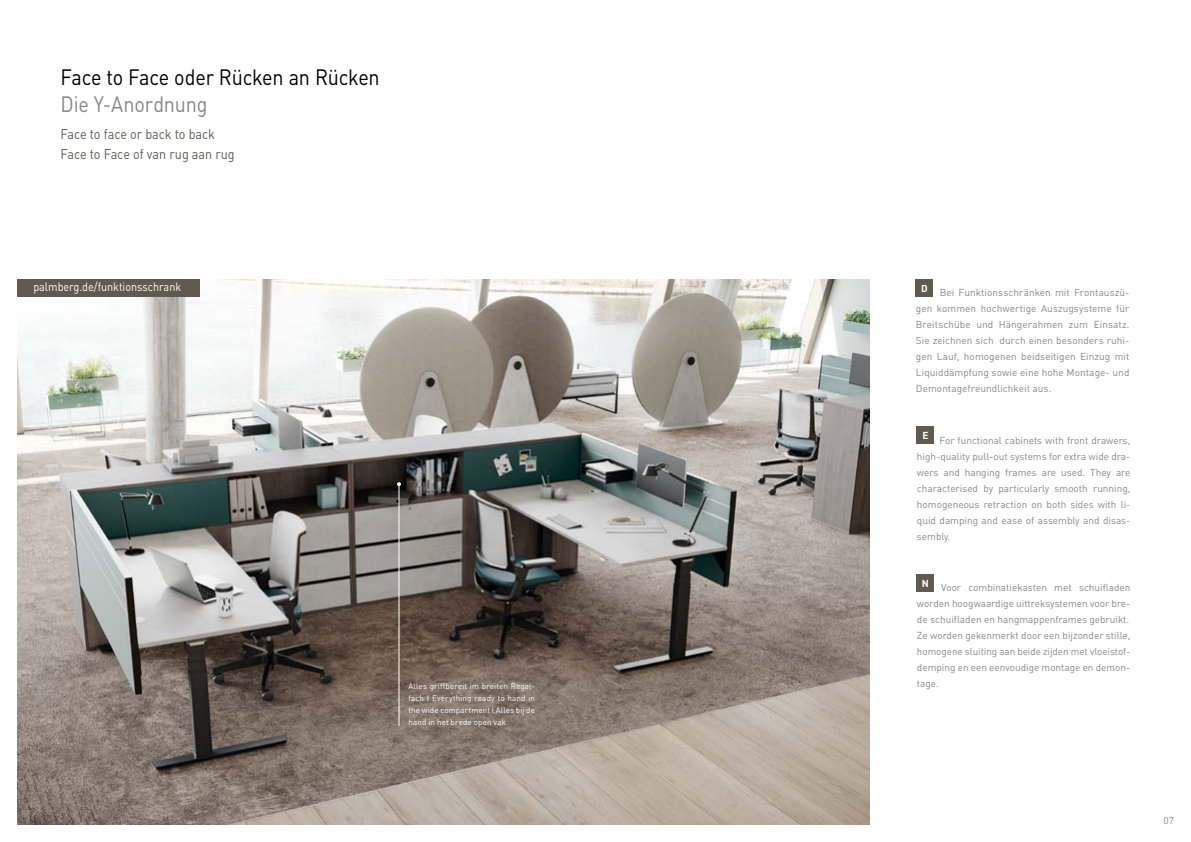
<style>
.page{position:relative;width:1191px;height:842px;background:#fff}
.page>*{position:absolute;margin:0;border:0;box-sizing:border-box;transform-origin:0 0}
.t1{font:22px "DINOT";letter-spacing:-.01em;color:#000;scale:.9 1}
.t2{font:22px "DINOT";letter-spacing:-.005em;color:#878786;scale:.9 1}
.t3{font:14px/20px "DINOT";letter-spacing:-.005em;color:#615a50;scale:.9 1}
.t4{font:12px "DINOT";color:#fff;scale:.9 1}
.t5{font:10px/16px "DINOT";color:#878786;text-align:justify}
.t6{font:700 10px "DINOT";color:#fff}
.t7{font:8px/12px "DINOT";letter-spacing:.015em;color:#fff;text-align:justify}
</style>
<div class="page">
<img style="left:17px;top:279px;width:852px;height:546px">
<div style="left:17px;top:279px;width:182px;height:17px;background:#615a50"></div>
<div style="left:916px;top:279px;width:17px;height:17px;background:#615a50"></div>
<div style="left:917px;top:427px;width:17px;height:17px;background:#615a50"></div>
<div style="left:917px;top:574px;width:17px;height:17px;background:#615a50"></div>
<hr style="left:398px;top:484px;width:1px;height:242px;background:#fff">
<svg style="left:397px;top:482px;width:4px;height:4px"></svg>
<h1 class="t1" style="left:60px;top:60px;width:356px">Face to Face oder Rücken an Rücken</h1>
<h1 class="t2" style="left:60px;top:87px;width:165px">Die Y-Anordnung</h1>
<h2 class="t3" style="left:60px;top:123px;width:195px">Face to face or back to back<br>Face to Face of van rug aan rug</h2>
<p class="t4" style="left:33px;top:277px;width:166px">palmberg.de/funktionsschrank</p>
<p class="t7" style="left:408px;top:679px;width:128px">Alles griffbereit im breiten Regal&shy;fach I Everything ready to hand in the wide compartment I Alles bij de hand in het brede open vak</p>
<p class="t6" style="left:921px;top:280px;width:8px">D</p>
<p class="t5" style="left:916px;top:284px;width:215px;text-indent:24px">Bei Funktionsschränken mit Frontauszü&shy;gen kommen hochwertige Auszugsysteme für Breitschübe und Hängerahmen zum Einsatz.<br>Sie zeichnen sich durch einen besonders ruhi&shy;gen Lauf, homogenen beidseitigen Einzug mit Liquiddämpfung sowie eine hohe Montage- und Demontagefreundlichkeit aus.</p>
<p class="t6" style="left:922px;top:428px;width:8px">E</p>
<p class="t5" style="left:917px;top:431px;width:215px;text-indent:23px">For functional cabinets with front drawers, high-quality pull-out systems for extra wide dra&shy;wers and hanging frames are used. They are characterised by particularly smooth running, homogeneous retraction on both sides with li&shy;quid damping and ease of assembly and disas&shy;sembly.</p>
<p class="t6" style="left:922px;top:575px;width:9px">N</p>
<p class="t5" style="left:917px;top:579px;width:215px;text-indent:24px">Voor combinatiekasten met schuifladen worden hoogwaardige uittreksystemen voor bre&shy;de schuifladen en hangmappenframes gebruikt.<br>Ze worden gekenmerkt door een bijzonder stille, homogene sluiting aan beide zijden met vloeistof&shy;demping en een eenvoudige montage en demon&shy;tage.</p>
<p class="t5" style="left:1163px;top:812px;width:12px">07</p>
</div>
